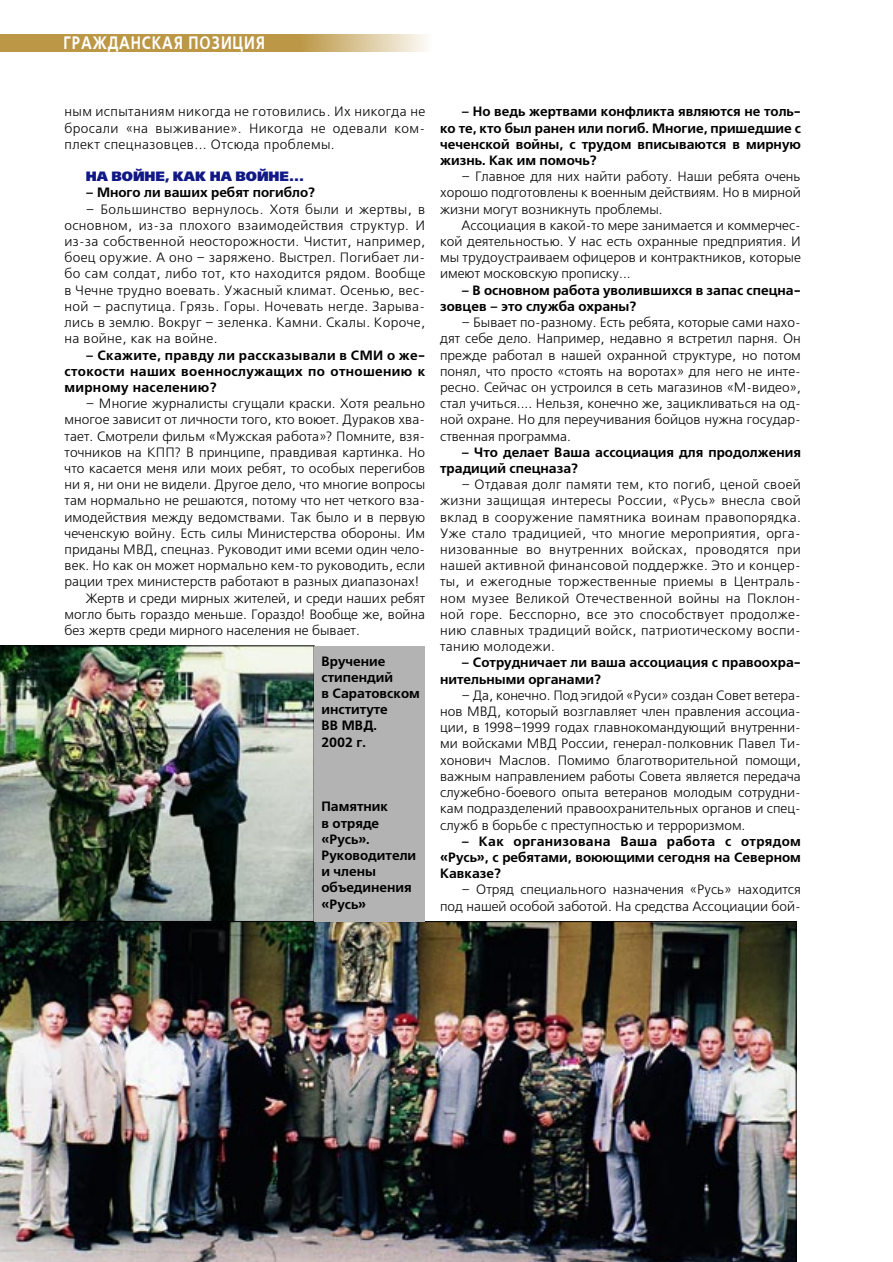
<style>
.page{position:relative;width:893px;height:1262px;background:#fff}
.page>*{position:absolute;margin:0;border:0;box-sizing:border-box;transform-origin:0 0}
.t1{font:700 18px "Free Set C";letter-spacing:.06em;color:#fff;scale:.8 1}
.t2{font:13.5px/16.2px "Free Set C";letter-spacing:.005em;color:#000;text-align:justify}
.t3{font:700 13.5px/16.2px "Free Set C";color:#000}
.t4{font:13.5px "Free Set Black C";color:#111987}
</style>
<div class="page">
<img style="left:0;top:921px;width:796px;height:341px">
<img style="left:0;top:646px;width:314px;height:275px">
<div style="left:314px;top:646px;width:111px;height:275px;background:#b3b3b3"></div>
<svg style="left:300px;top:34px;width:126px;height:17px"></svg>
<div style="left:0;top:34px;width:300px;height:17px;background:#bc9745"></div>
<h1 class="t1" style="left:64px;top:35px;width:253px">ГРАЖДАНСКАЯ ПОЗИЦИЯ</h1>
<p class="t2" style="left:64px;top:104px;width:362px">ным испытаниям никогда не готовились. Их никогда не бросали «на выживание». Никогда не одевали ком&shy;плект спецназовцев... Отсюда проблемы.</p>
<p class="t4" style="left:86px;top:171px;width:220px">НА ВОЙНЕ, КАК НА ВОЙНЕ...</p>
<p class="t3" style="left:86px;top:185px;width:231px">– Много ли ваших ребят погибло?</p>
<p class="t2" style="left:64px;top:201px;width:362px;text-indent:21px">– Большинство вернулось. Хотя были и жертвы, в основном, из-за плохого взаимодействия структур. И из-за собственной неосторожности. Чистит, например, боец оружие. А оно – заряжено. Выстрел. Погибает ли&shy;бо сам солдат, либо тот, кто находится рядом. Вообще в Чечне трудно воевать. Ужасный климат. Осенью, вес&shy;ной – распутица. Грязь. Горы. Ночевать негде. Зарыва&shy;лись в землю. Вокруг – зеленка. Камни. Скалы. Короче, на войне, как на войне.</p>
<p class="t3" style="left:64px;top:347px;width:362px;text-align:justify;text-indent:21px">– Скажите, правду ли рассказывали в СМИ о же&shy;стокости наших военнослужащих по отношению к мирному населению?</p>
<p class="t2" style="left:86px;top:396px;width:341px">– Многие журналисты сгущали краски. Хотя реально</p>
<p class="t2" style="left:64px;top:412px;width:362px">многое зависит от личности того, кто воюет. Дураков хва-</p>
<p class="t2" style="left:64px;top:428px;width:362px">тает. Смотрели фильм «Мужская работа»? Помните, взя-</p>
<p class="t2" style="left:64px;top:444px;width:362px">точников на КПП? В принципе, правдивая картинка. Но</p>
<p class="t2" style="left:64px;top:461px;width:362px">что касается меня или моих ребят, то особых перегибов</p>
<p class="t2" style="left:64px;top:477px;width:362px">ни я, ни они не видели. Другое дело, что многие вопросы</p>
<p class="t2" style="left:64px;top:493px;width:362px">там нормально не решаются, потому что нет четкого вза-</p>
<p class="t2" style="left:64px;top:509px;width:362px">имодействия между ведомствами. Так было и в первую</p>
<p class="t2" style="left:64px;top:525px;width:362px">чеченскую войну. Есть силы Министерства обороны. Им</p>
<p class="t2" style="left:64px;top:542px;width:362px">приданы МВД, спецназ. Руководит ими всеми один чело-</p>
<p class="t2" style="left:64px;top:558px;width:362px">век. Но как он может нормально кем-то руководить, если</p>
<p class="t2" style="left:64px;top:574px;width:356px">рации трех министерств работают в разных диапазонах!</p>
<p class="t2" style="left:86px;top:590px;width:341px">Жертв и среди мирных жителей, и среди наших ребят</p>
<p class="t2" style="left:64px;top:606px;width:362px">могло быть гораздо меньше. Гораздо! Вообще же, война</p>
<p class="t2" style="left:64px;top:623px;width:297px">без жертв среди мирного населения не бывает.</p>
<p class="t3" style="left:321px;top:653px;width:100px">Вручение стипендий<br>в Саратовском институте<br>ВВ МВД.<br>2002 г.</p>
<p class="t3" style="left:321px;top:799px;width:96px">Памятник<br>в отряде «Русь».<br>Руководители и члены объединения «Русь»</p>
<p class="t3" style="left:440px;top:104px;width:362px;text-align:justify;text-indent:21px">– Но ведь жертвами конфликта являются не толь&shy;ко те, кто был ранен или погиб. Многие, пришедшие с чеченской войны, с трудом вписываются в мирную жизнь. Как им помочь?</p>
<p class="t2" style="left:440px;top:169px;width:362px;text-indent:21px">– Главное для них найти работу. Наши ребята очень хорошо подготовлены к военным действиям. Но в мирной жизни могут возникнуть проблемы.</p>
<p class="t2" style="left:440px;top:218px;width:362px;text-indent:21px">Ассоциация в какой-то мере занимается и коммерчес&shy;кой деятельностью. У нас есть охранные предприятия. И мы трудоустраиваем офицеров и контрактников, которые имеют московскую прописку...</p>
<p class="t3" style="left:440px;top:282px;width:362px;text-indent:21px">– В основном работа уволившихся в запас спецна&shy;зовцев – это служба охраны?</p>
<p class="t2" style="left:440px;top:315px;width:362px;text-indent:21px">– Бывает по-разному. Есть ребята, которые сами нахо&shy;дят себе дело. Например, недавно я встретил парня. Он прежде работал в нашей охранной структуре, но потом понял, что просто «стоять на воротах» для него не инте&shy;ресно. Сейчас он устроился в сеть магазинов «М-видео», стал учиться.... Нельзя, конечно же, зацикливаться на од&shy;ной охране. Но для переучивания бойцов нужна государ&shy;ственная программа.</p>
<p class="t3" style="left:440px;top:444px;width:362px;text-indent:21px">– Что делает Ваша ассоциация для продолжения традиций спецназа?</p>
<p class="t2" style="left:440px;top:477px;width:362px;text-indent:21px">– Отдавая долг памяти тем, кто погиб, ценой своей жизни защищая интересы России, «Русь» внесла свой вклад в сооружение памятника воинам правопорядка.<br>Уже стало традицией, что многие мероприятия, орга&shy;низованные во внутренних войсках, проводятся при нашей активной финансовой поддержке. Это и концер&shy;ты, и ежегодные торжественные приемы в Централь&shy;ном музее Великой Отечественной войны на Поклон&shy;ной горе. Бесспорно, все это способствует продолже&shy;нию славных традиций войск, патриотическому воспи&shy;танию молодежи.</p>
<p class="t3" style="left:440px;top:655px;width:362px;text-indent:21px">– Сотрудничает ли ваша ассоциация с правоохра&shy;нительными органами?</p>
<p class="t2" style="left:440px;top:687px;width:362px;text-indent:21px">– Да, конечно. Под эгидой «Руси» создан Совет ветера&shy;нов МВД, который возглавляет член правления ассоциа&shy;ции, в 1998–1999 годах главнокомандующий внутренни&shy;ми войсками МВД России, генерал-полковник Павел Ти&shy;хонович Маслов. Помимо благотворительной помощи, важным направлением работы Совета является передача служебно-боевого опыта ветеранов молодым сотрудни&shy;кам подразделений правоохранительных органов и спец&shy;служб в борьбе с преступностью и терроризмом.</p>
<p class="t3" style="left:440px;top:833px;width:362px;text-align:justify;text-indent:21px">– Как организована Ваша работа с отрядом «Русь», с ребятами, воюющими сегодня на Северном Кавказе?</p>
<p class="t2" style="left:440px;top:882px;width:362px;text-align:right">– Отряд специального назначения «Русь» находится под нашей особой заботой. На средства Ассоциации бой-</p>
</div>
